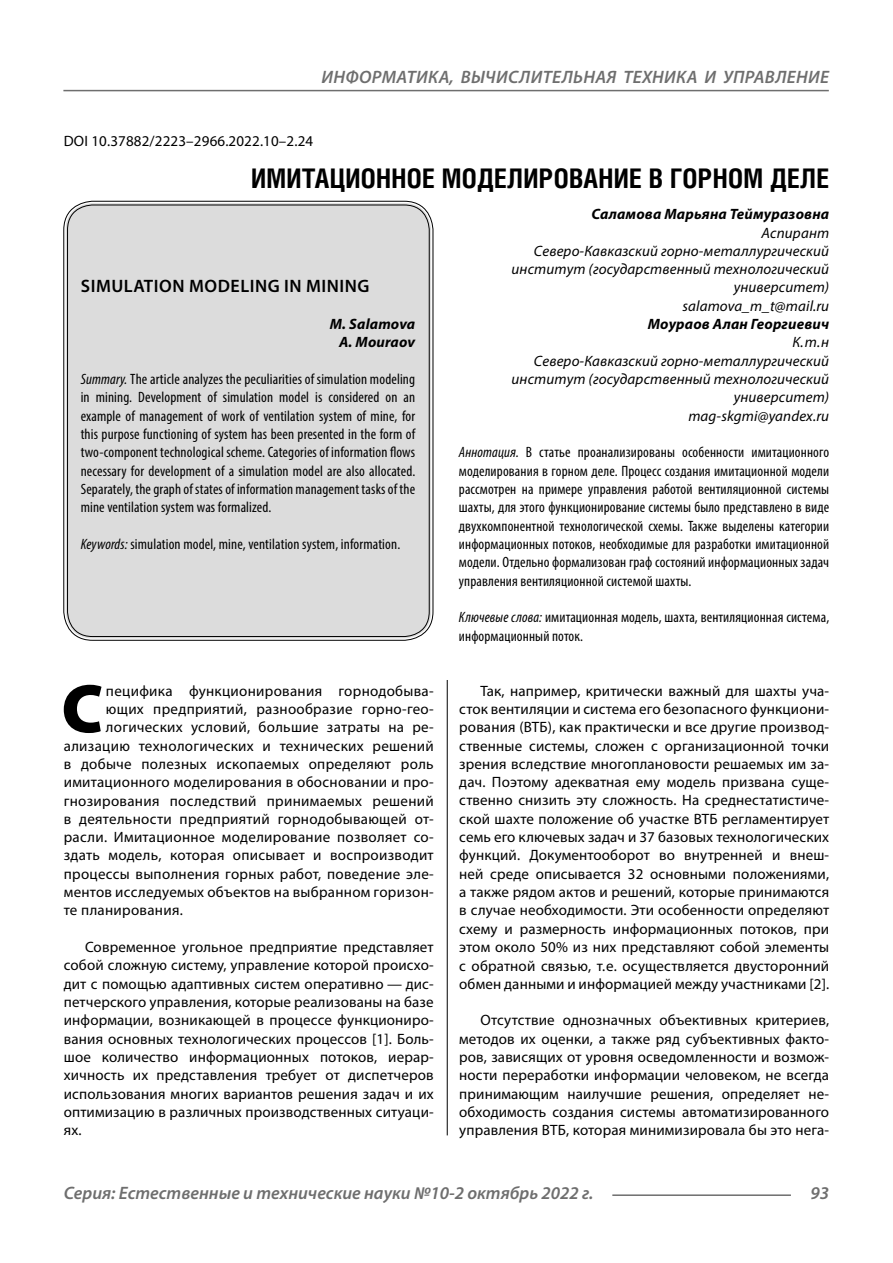
<style>
.page{position:relative;width:893px;height:1263px;background:#fff}
.page>*{position:absolute;margin:0;border:0;box-sizing:border-box;transform-origin:0 0}
.Bukvica{font:900 69.3px "Myriad Pro";color:#000}
.Header{font:700 27px "Helios Cond C";letter-spacing:.01em;color:#000}
.t1{font:italic 600 18px "Myriad Pro";color:#6e6e6e}
.Header-eng{font:600 18px "Myriad Pro";letter-spacing:.03em;color:#000}
.Normal{font:15px/18.3px "Myriad Pro";letter-spacing:.01em;color:#000;text-align:justify}
.Annotation-rus{font:condensed 15px/18.3px "Myriad Pro";letter-spacing:.01em;color:#000;text-align:justify}
.Bukvica-2{font:15px "Myriad Pro";letter-spacing:.02em;color:#000}
.Annotation-eng{font:condensed 15px/18.3px "Myriad Pro";letter-spacing:.01em;color:#000;text-align:justify}
.Author-doc{font:italic 15px/18.3px "Myriad Pro";letter-spacing:.01em;color:#000;text-align:right}
.Author{font:italic 700 15px "Myriad Pro";letter-spacing:.01em;color:#000}
.Author-email{font:italic 15px "Myriad Pro";letter-spacing:.01em;color:#000}
.DOI{font:15px "Myriad Pro";letter-spacing:.01em;color:#000}
.Author-eng{font:italic 700 15px "Myriad Pro";letter-spacing:.01em;color:#000}
.s1{font-style:italic}
</style>
<div class="page">
<hr style="left:447px;top:677px;width:1px;height:458px;background:#000">
<div style="left:43px;top:659px;width:786px;height:21px;background:#fff"></div>
<div style="left:66px;top:203px;width:365px;height:435px;background:#dcdcdc;border-radius:27px"></div>
<hr style="left:612px;top:1194px;width:179px;height:2px;background:#6e6e6e">
<hr style="left:63px;top:90px;width:766px;height:1px;background:#6e6e6e">
<p class="t1" style="left:321px;top:66px;width:25px">Информатика</p>
<p class="t1" style="left:450px;top:66px;width:41px">, вычислител</p>
<p class="t1" style="left:573px;top:66px;width:23px">ьная</p>
<p class="t1" style="left:623px;top:66px;width:4px">техника</p>
<p class="t1" style="left:705px;top:66px;width:23px">и управление</p>
<p class="DOI" style="left:64px;top:132px;width:251px">DOI 10.37882/2223–2966.2022.10–2.24</p>
<p class="Header" style="left:251px;top:162px;width:580px">ИМИТАЦИОННОЕ МОДЕЛИРОВАНИЕ В ГОРНОМ ДЕЛЕ</p>
<p class="Author" style="left:591px;top:204px;width:239px">Саламова Марьяна Теймуразовна</p>
<p class="Author-doc" style="left:762px;top:223px;width:69px">Аспирант</p>
<p class="Author-doc" style="left:512px;top:241px;width:319px">Северо-Кавказский горно-металлургический институт (государственный технологический университет)</p>
<p class="Author-email" style="left:682px;top:296px;width:148px">salamova_m_t@mail.ru</p>
<p class="Author" style="left:648px;top:314px;width:183px">Моураов Алан Георгиевич</p>
<p class="Author-doc" style="left:792px;top:333px;width:38px">К.т.н</p>
<p class="Author-doc" style="left:512px;top:351px;width:319px">Северо-Кавказский горно-металлургический институт (государственный технологический университет)</p>
<p class="Author-email" style="left:688px;top:406px;width:142px">mag-skgmi@yandex.ru</p>
<p class="Annotation-rus" style="left:459px;top:443px;width:372px"><span class="s1">Аннотация.</span> В статье проанализированы особенности имитационного моделирования в горном деле. Процесс создания имитационной модели рассмотрен на примере управления работой вентиляционной системы шахты, для этого функционирование системы было представлено в виде двухкомпонентной технологической схемы. Также выделены категории информационных потоков, необходимые для разработки имитационной модели. Отдельно формализован граф состояний информационных задач управления вентиляционной системой шахты.</p>
<p class="Annotation-rus" style="left:459px;top:608px;width:372px"><span class="s1">Ключевые слова:</span> имитационная модель, шахта, вентиляционная система, информационный поток.</p>
<p class="Header-eng" style="left:81px;top:275px;width:290px">SIMULATION MODELING IN MINING</p>
<p class="Author-eng" style="left:330px;top:314px;width:87px">M. Salamova</p>
<p class="Author-eng" style="left:339px;top:333px;width:78px">A. Mouraov</p>
<p class="Annotation-eng" style="left:81px;top:370px;width:336px"><span class="s1">Summary.</span> The article analyzes the peculiarities of simulation modeling in mining. Development of simulation model is considered on an example of management of work of ventilation system of mine, for this purpose functioning of system has been presented in the form of two-component technological scheme. Categories of information flows necessary for development of a simulation model are also allocated.<br>Separately, the graph of states of information management tasks of the mine ventilation system was formalized.</p>
<p class="Annotation-eng" style="left:81px;top:535px;width:321px"><span class="s1">Keywords:</span> simulation model, mine, ventilation system, information.</p>
<p class="Bukvica" style="left:61px;top:663px;width:43px">С</p>
<p class="Bukvica-2" style="left:106px;top:681px;width:329px">пецифика функционирования горнодобыва-</p>
<p class="Bukvica-2" style="left:106px;top:700px;width:329px">ющих предприятий, разнообразие горно-гео-</p>
<p class="Bukvica-2" style="left:106px;top:718px;width:329px">логических условий, большие затраты на ре-</p>
<p class="Bukvica-2" style="left:64px;top:736px;width:371px">ализацию технологических и технических решений</p>
<p class="Bukvica-2" style="left:64px;top:755px;width:371px">в добыче полезных ископаемых определяют роль</p>
<p class="Bukvica-2" style="left:64px;top:773px;width:371px">имитационного моделирования в обосновании и про-</p>
<p class="Bukvica-2" style="left:64px;top:791px;width:371px">гнозирования последствий принимаемых решений</p>
<p class="Bukvica-2" style="left:64px;top:809px;width:371px">в деятельности предприятий горнодобывающей от-</p>
<p class="Bukvica-2" style="left:64px;top:828px;width:371px">расли. Имитационное моделирование позволяет со-</p>
<p class="Bukvica-2" style="left:64px;top:846px;width:371px">здать модель, которая описывает и воспроизводит</p>
<p class="Bukvica-2" style="left:64px;top:864px;width:371px">процессы выполнения горных работ, поведение эле-</p>
<p class="Bukvica-2" style="left:64px;top:883px;width:371px">ментов исследуемых объектов на выбранном горизон-</p>
<p class="Bukvica-2" style="left:64px;top:901px;width:121px">те планирования.</p>
<p class="Normal" style="left:64px;top:938px;width:371px;text-indent:21px">Современное угольное предприятие представляет собой сложную систему, управление которой происхо&shy;дит с помощью адаптивных систем оперативно — дис&shy;петчерского управления, которые реализованы на базе информации, возникающей в процессе функциониро&shy;вания основных технологических процессов [1]. Боль&shy;шое количество информационных потоков, иерар&shy;хичность их представления требует от диспетчеров использования многих вариантов решения задач и их оптимизацию в различных производственных ситуаци&shy;ях.</p>
<p class="Normal" style="left:459px;top:681px;width:371px;text-indent:21px">Так, например, критически важный для шахты уча&shy;сток вентиляции и система его безопасного функциони&shy;рования (ВТБ), как практически и все другие производ&shy;ственные системы, сложен с организационной точки зрения вследствие многоплановости решаемых им за&shy;дач. Поэтому адекватная ему модель призвана суще&shy;ственно снизить эту сложность. На среднестатистиче&shy;ской шахте положение об участке ВТБ регламентирует семь его ключевых задач и 37 базовых технологических функций. Документооборот во внутренней и внеш&shy;ней среде описывается 32 основными положениями, а также рядом актов и решений, которые принимаются в случае необходимости. Эти особенности определяют схему и размерность информационных потоков, при этом около 50% из них представляют собой элементы с обратной связью, т.е. осуществляется двусторонний обмен данными и информацией между участниками [2].</p>
<p class="Normal" style="left:459px;top:1011px;width:371px;text-indent:21px">Отсутствие однозначных объективных критериев, методов их оценки, а также ряд субъективных факто&shy;ров, зависящих от уровня осведомленности и возмож&shy;ности переработки информации человеком, не всегда принимающим наилучшие решения, определяет не&shy;обходимость создания системы автоматизированного управления ВТБ, которая минимизировала бы это нега-</p>
<p class="t1" style="left:64px;top:1182px;width:531px">Серия: Естественные и технические науки №10-2 октябрь 2022 г.</p>
<p class="t1" style="left:810px;top:1182px;width:20px">93</p>
</div>
